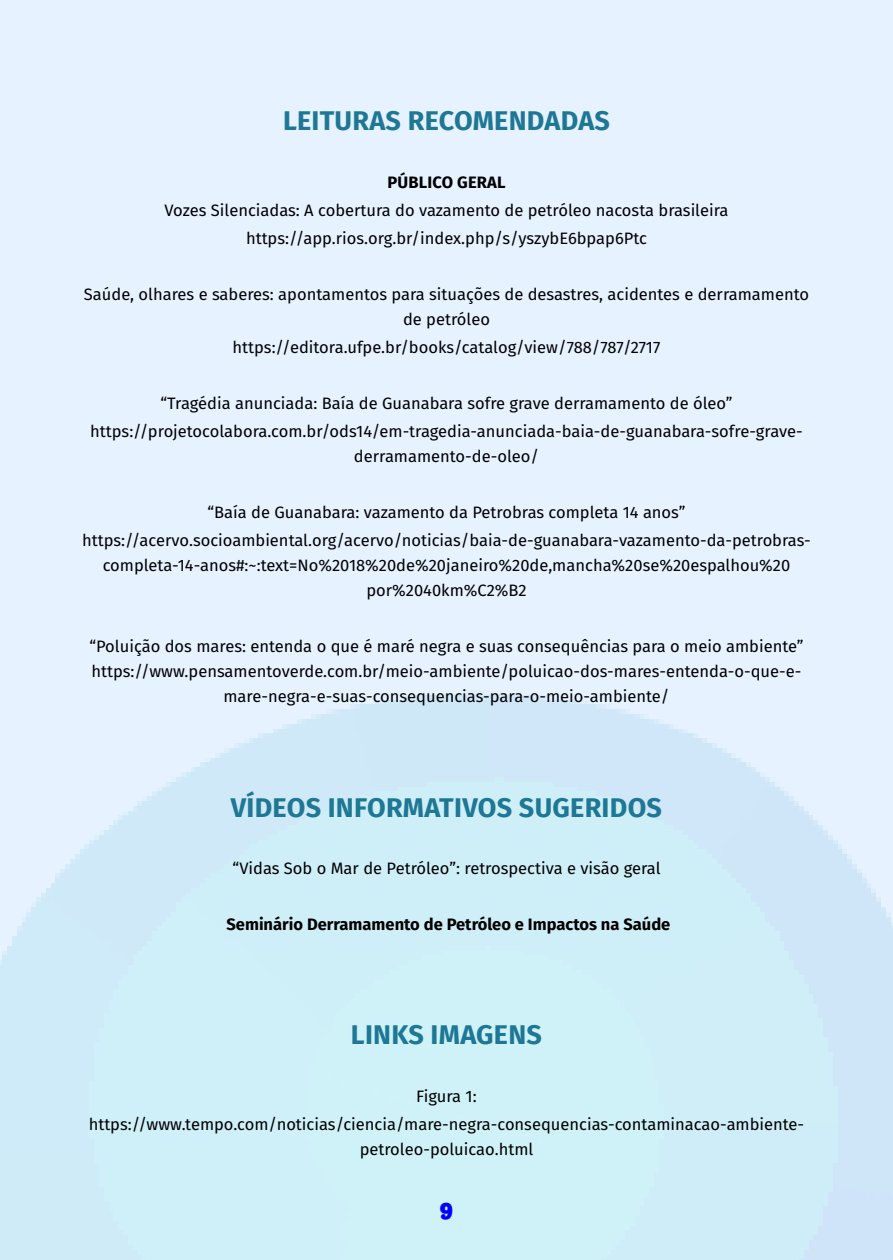
<style>
.page{position:relative;width:893px;height:1260px;background:#fff}
.page>*{position:absolute;margin:0;border:0;box-sizing:border-box;transform-origin:0 0}
.t1{font:700 27px "Fira Sans";letter-spacing:.01em;color:#1e7794}
.t2{font:22.5px "Spicy Rice";color:#00f}
.t3{font:16.5px/28px "Fira Sans";color:#000;text-align:center}
.t4{font:700 16.5px "Fira Sans";color:#000}
</style>
<div class="page">
<div style="left:0;top:0;width:892px;height:1260px;background:linear-gradient(to bottom,#edf3ff,#cdedf7)"></div>
<h1 class="t1" style="left:283px;top:98px;width:328px">LEITURAS RECOMENDADAS</h1>
<p class="t4" style="left:387px;top:168px;width:120px">PÚBLICO GERAL</p>
<p class="t3" style="left:164px;top:196px;width:565px">Vozes Silenciadas: A cobertura do vazamento de petróleo nacosta brasileira https://app.rios.org.br/index.php/s/yszybE6bpap6Ptc</p>
<p class="t3" style="left:84px;top:281px;width:726px;line-height:25px">Saúde, olhares e saberes: apontamentos para situações de desastres, acidentes e derramamento de petróleo</p>
<p class="t3" style="left:232px;top:333px;width:429px">https://editora.ufpe.br/books/catalog/view/788/787/2717</p>
<p class="t3" style="left:90px;top:389px;width:714px">“Tragédia anunciada: Baía de Guanabara sofre grave derramamento de óleo” https://projetocolabora.com.br/ods14/em-tragedia-anunciada-baia-de-guanabara-sofre-grave-</p>
<p class="t3" style="left:354px;top:442px;width:187px">derramamento-de-oleo/</p>
<p class="t3" style="left:82px;top:498px;width:730px">“Baía de Guanabara: vazamento da Petrobras completa 14 anos” https://acervo.socioambiental.org/acervo/noticias/baia-de-guanabara-vazamento-da-petrobras-</p>
<p class="t3" style="left:103px;top:553px;width:689px;line-height:25px">completa-14-anos#:~:text=No%2018%20de%20janeiro%20de,mancha%20se%20espalhou%20 por%2040km%C2%B2</p>
<p class="t3" style="left:89px;top:634px;width:715px;line-height:25px">“Poluição dos mares: entenda o que é maré negra e suas consequências para o meio ambiente” https://www.pensamentoverde.com.br/meio-ambiente/poluicao-dos-mares-entenda-o-que-e&shy;mare-negra-e-suas-consequencias-para-o-meio-ambiente/</p>
<h1 class="t1" style="left:231px;top:784px;width:432px">VÍDEOS INFORMATIVOS SUGERIDOS</h1>
<p class="t3" style="left:232px;top:854px;width:429px">“Vidas Sob o Mar de Petróleo”: retrospectiva e visão geral</p>
<p class="t4" style="left:226px;top:911px;width:445px">Seminário Derramamento de Petróleo e Impactos na Saúde</p>
<h1 class="t1" style="left:351px;top:1012px;width:193px">LINKS IMAGENS</h1>
<p class="t3" style="left:89px;top:1082px;width:717px">Figura 1: https://www.tempo.com/noticias/ciencia/mare-negra-consequencias-contaminacao-ambiente-</p>
<p class="t3" style="left:359px;top:1135px;width:175px">petroleo-poluicao.html</p>
<h2 class="t2" style="left:440px;top:1196px;width:15px">9</h2>
</div>
